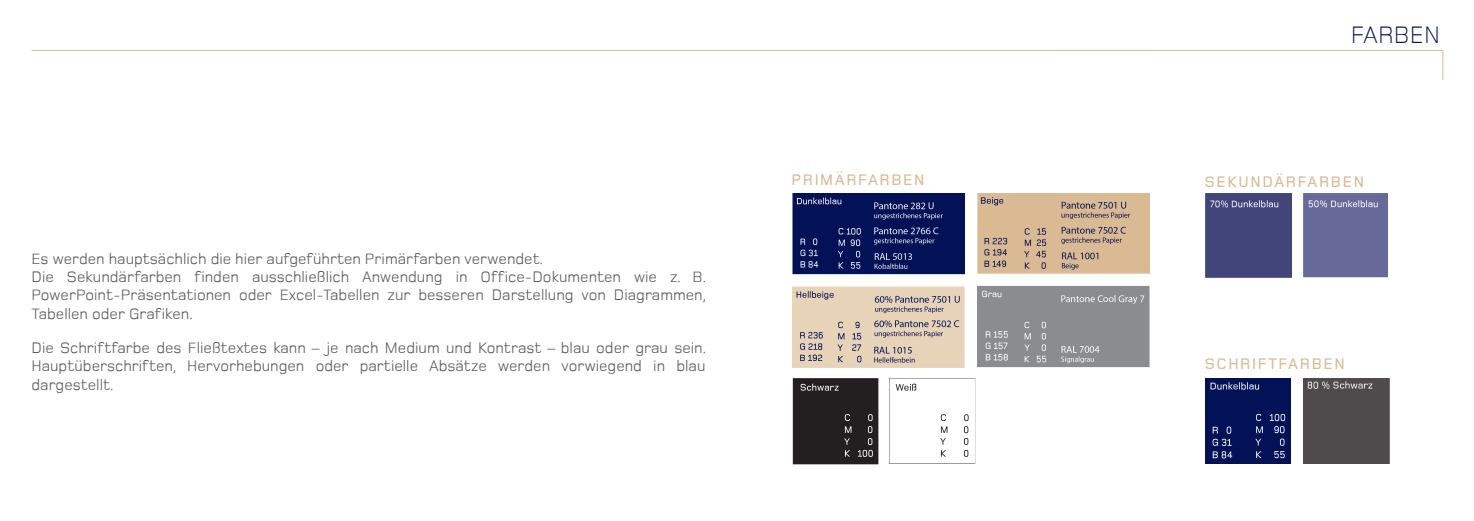
<style>
.page{position:relative;width:1474px;height:521px;background:#fff}
.page>*{position:absolute;margin:0;border:0;box-sizing:border-box;transform-origin:0 0}
.t1{font:300 24.5px "Foundry Monoline";color:#041156}
.t2{font:15.75px/18.4px "Foundry Monoline";color:#57585a}
.t3{font:500 15.75px "Foundry Monoline";letter-spacing:.1em;color:#d9ba92}
</style>
<div class="page">
<svg style="left:31px;top:50px;width:1412px;height:30px"></svg>
<img style="left:792px;top:193px;width:357px;height:175px">
<div style="left:1205px;top:194px;width:86px;height:84px;background:#41457a"></div>
<img style="left:1205px;top:378px;width:85px;height:86px">
<img style="left:1303px;top:194px;width:83px;height:84px">
<div style="left:1303px;top:378px;width:85px;height:85px;background:#4f4b4c"></div>
<img style="left:889px;top:378px;width:87px;height:86px">
<img style="left:795px;top:381px;width:80px;height:80px">
<div style="left:792px;top:378px;width:86px;height:86px;border:2px solid #231f20"></div>
<p class="t2" style="left:32px;top:249px;width:676px">Es werden hauptsächlich die hier aufgeführten Primärfarben verwendet.<br>Die Sekundärfarben finden ausschließlich Anwendung in Office-Dokumenten wie z. B.<br>PowerPoint-Präsentationen oder Excel-Tabellen zur besseren Darstellung von Diagrammen, Tabellen oder Grafiken.</p>
<p class="t2" style="left:32px;top:338px;width:676px;text-align:justify">Die Schriftfarbe des Fließtextes kann – je nach Medium und Kontrast – blau oder grau sein.<br>Hauptüberschriften, Hervorhebungen oder partielle Absätze werden vorwiegend in blau dargestellt.</p>
<p class="t3" style="left:791px;top:172px;width:134px">PRIMÄRFARBEN</p>
<h1 class="t1" style="left:1350px;top:22px;width:91px">FARBEN</h1>
<p class="t3" style="left:1204px;top:173px;width:161px">SEKUNDÄRFARBEN</p>
<p class="t3" style="left:1204px;top:356px;width:141px">SCHRIFTFARBEN</p>
</div>
